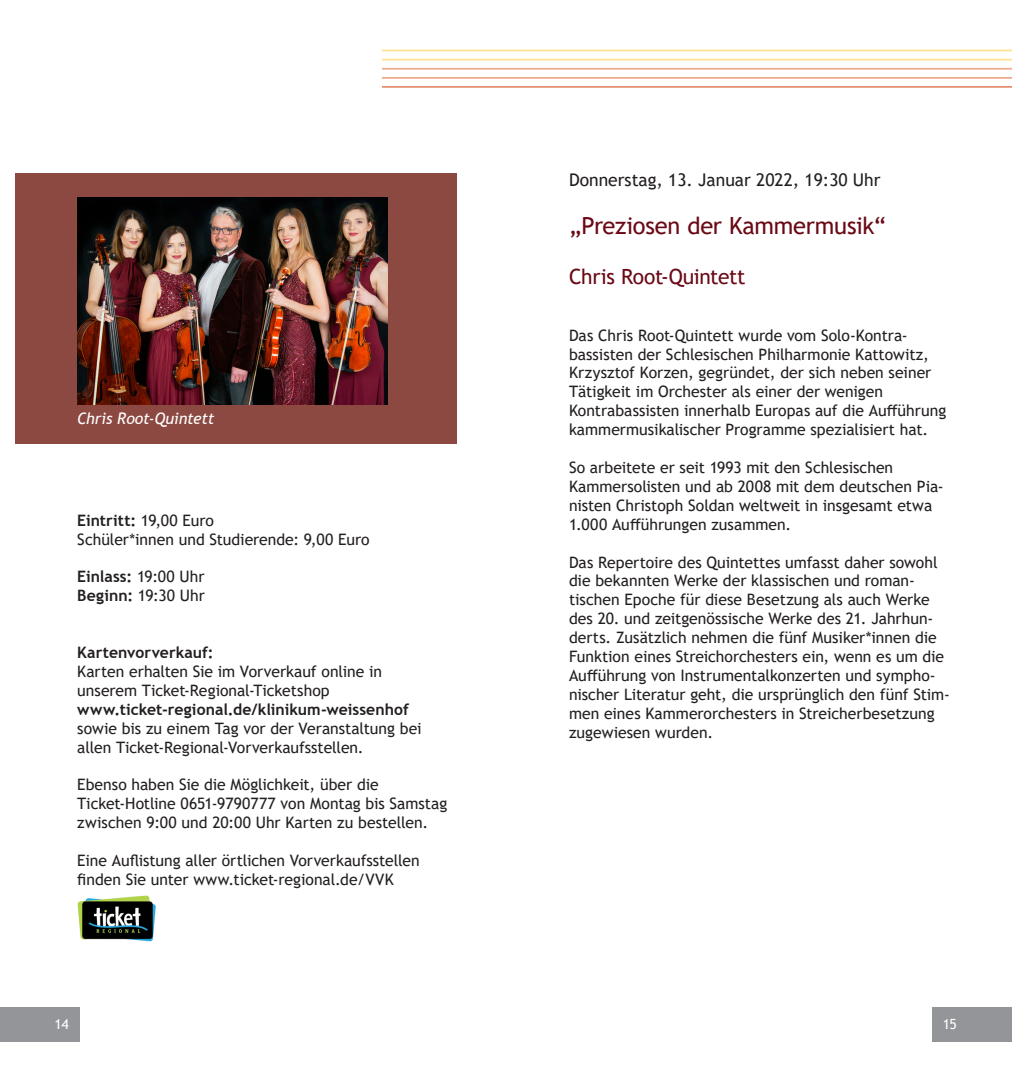
<style>
.page{position:relative;width:1012px;height:1072px;background:#fff}
.page>*{position:absolute;margin:0;border:0;box-sizing:border-box;transform-origin:0 0}
.Ueberschrift{font:23.62px "Trebuchet MS";letter-spacing:-.01em;color:#6a0915}
.Body{font:21px "Trebuchet MS";letter-spacing:-.02em;color:#6a0915}
.Ueberschrift-2{font:17.5px "Trebuchet MS";color:#231f20}
.Body-2{font:15.75px/18.9px "Trebuchet MS";color:#231f20}
.Body-3{font:700 15.75px "Trebuchet MS";letter-spacing:.005em;color:#231f20}
.Ueberschrift-3{font:italic 15.75px "Trebuchet MS";letter-spacing:-.01em;color:#fff}
.t1{font:14px "Trebuchet MS";color:#fff}
.s1{font-weight:700}
.s2{font-weight:400}
</style>
<div class="page">
<div style="left:0;top:1007px;width:79px;height:35px;background:#939598"></div>
<div style="left:933px;top:1007px;width:79px;height:35px;background:#939598"></div>
<hr style="left:382px;top:50px;width:630px;height:1px;background:#ffe192">
<hr style="left:382px;top:59px;width:630px;height:1px;background:#ffe192">
<hr style="left:382px;top:68px;width:630px;height:2px;background:#ecaa90">
<hr style="left:382px;top:77px;width:630px;height:2px;background:#ecaa90">
<hr style="left:382px;top:86px;width:630px;height:2px;background:#e58d70">
<div style="left:15px;top:173px;width:441px;height:270px;background:#8c4942"></div>
<img style="left:78px;top:198px;width:309px;height:206px">
<img style="left:77px;top:895px;width:79px;height:47px">
<p class="Ueberschrift-3" style="left:77px;top:408px;width:139px">Chris Root-Quintett</p>
<p class="Body-2" style="left:77px;top:510px;width:294px"><span class="s1">Eintritt:</span> 19,00 Euro<br>Schüler*innen und Studierende: 9,00 Euro</p>
<p class="Body-3" style="left:77px;top:567px;width:129px">Einlass: <span class="s2">19:00 Uhr</span></p>
<p class="Body-2" style="left:77px;top:586px;width:129px"><span class="s1">Beginn:</span> 19:30 Uhr</p>
<p class="Body-3" style="left:77px;top:642px;width:138px">Kartenvorverkauf:</p>
<p class="Body-2" style="left:77px;top:662px;width:346px">Karten erhalten Sie im Vorverkauf online in unserem Ticket-Regional-Ticketshop <span class="s1">www.ticket-regional.de/klinikum-weissenhof </span>sowie bis zu einem Tag vor der Veranstaltung bei allen Ticket-Regional-Vorverkaufsstellen.</p>
<p class="Body-2" style="left:77px;top:775px;width:372px">Ebenso haben Sie die Möglichkeit, über die<br>Ticket-Hotline 0651-9790777 von Montag bis Samstag zwischen 9:00 und 20:00 Uhr Karten zu bestellen.</p>
<p class="Body-2" style="left:77px;top:851px;width:344px">Eine Auflistung aller örtlichen Vorverkaufsstellen finden Sie unter www.ticket-regional.de/VVK</p>
<p class="Ueberschrift-2" style="left:569px;top:169px;width:313px">Donnerstag, 13. Januar 2022, 19:30 Uhr</p>
<p class="Ueberschrift" style="left:569px;top:210px;width:319px">„Preziosen der Kammermusik“</p>
<p class="Body" style="left:569px;top:263px;width:178px">Chris Root-Quintett</p>
<p class="Body-2" style="left:569px;top:325px;width:364px">Das Chris Root-Quintett wurde vom Solo-Kontra&shy;bassisten der Schlesischen Philharmonie Kattowitz, Krzysztof Korzen, gegründet, der sich neben seiner Tätigkeit im Orchester als einer der wenigen</p>
<p class="Body-2" style="left:569px;top:401px;width:379px">Kontrabassisten innerhalb Europas auf die Aufführung</p>
<p class="Body-2" style="left:569px;top:420px;width:361px">kammermusikalischer Programme spezialisiert hat.</p>
<p class="Body-2" style="left:569px;top:458px;width:376px">So arbeitete er seit 1993 mit den Schlesischen<br>Kammersolisten und ab 2008 mit dem deutschen Pia&shy;nisten Christoph Soldan weltweit in insgesamt etwa</p>
<p class="Body-2" style="left:569px;top:514px;width:224px">1.000 Aufführungen zusammen.</p>
<p class="Body-2" style="left:569px;top:552px;width:382px">Das Repertoire des Quintettes umfasst daher sowohl die bekannten Werke der klassischen und roman&shy;tischen Epoche für diese Besetzung als auch Werke des 20. und zeitgenössische Werke des 21. Jahrhun&shy;derts. Zusätzlich nehmen die fünf Musiker*innen die Funktion eines Streichorchesters ein, wenn es um die Aufführung von Instrumentalkonzerten und sympho&shy;nischer Literatur geht, die ursprünglich den fünf Stim&shy;men eines Kammerorchesters in Streicherbesetzung zugewiesen wurden.</p>
<p class="t1" style="left:55px;top:1015px;width:16px">14</p>
<p class="t1" style="left:943px;top:1015px;width:15px">15</p>
</div>
